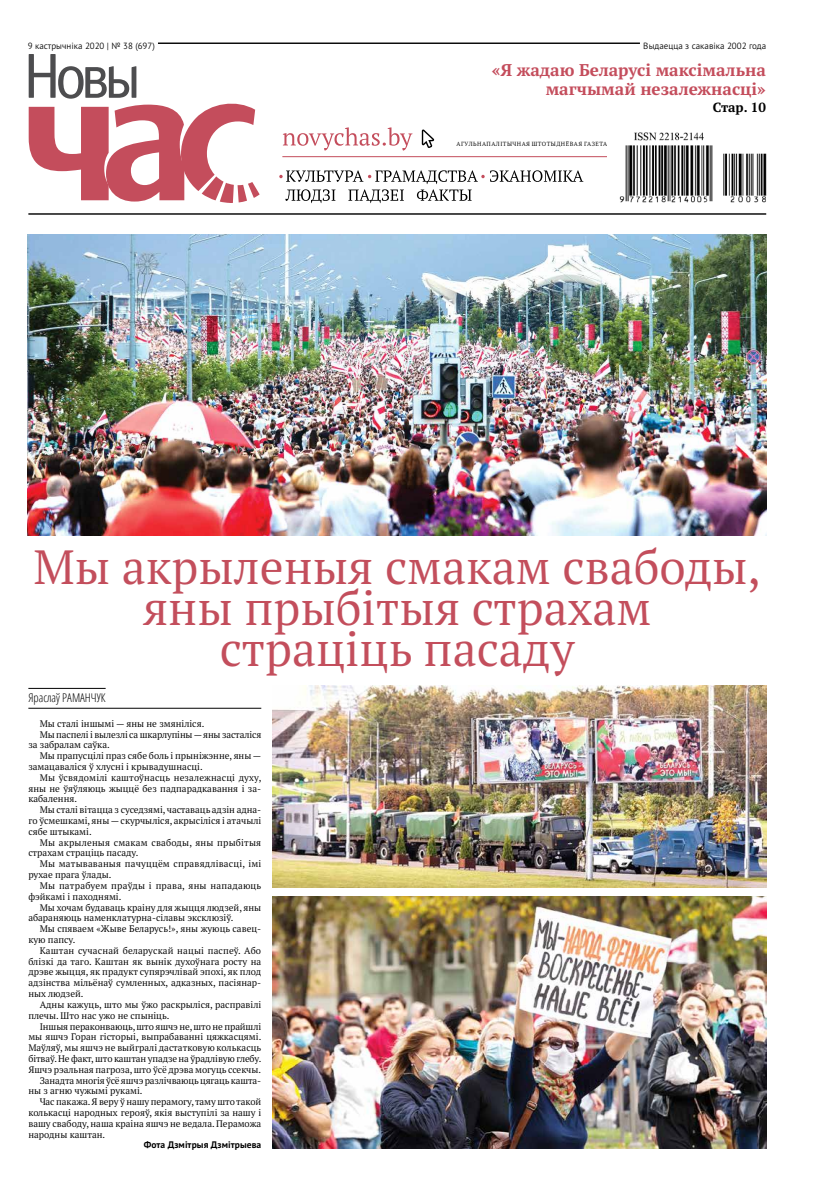
<style>
.page{position:relative;width:823px;height:1191px;background:#fff}
.page>*{position:absolute;margin:0;border:0;box-sizing:border-box;transform-origin:0 0}
.t1{font:48px/41px "PT Serif Pro";color:#c34e5c;text-align:center}
.t2{font:700 17px/19px "PT Serif Pro";color:#c44d5c;text-align:right}
.t3{font:700 13.3px "PT Serif Pro";color:#000}
.t4{font:300 condensed 12px "Open Sans";color:#000}
.t5{font:9.5px "PT Serif Pro";color:#000}
.t6{font:9.5px "PT Serif Pro";letter-spacing:.02em;color:#000}
.t7{font:9.5px "PT Serif Pro";letter-spacing:.025em;color:#000}
.t8{font:700 9.5px "PT Sans Pro";letter-spacing:.01em;color:#000}
.t9{font:300 9px "PT Sans Pro";color:#000}
.t10{font:6px "PT Serif Pro";letter-spacing:.08em;color:#000}
</style>
<div class="page">
<hr style="left:158px;top:43px;width:481px;height:1px;background:#000">
<hr style="left:28px;top:213px;width:737px;height:2px;background:#000">
<hr style="left:282px;top:156px;width:325px;height:1px;background:#c44d5c">
<svg style="left:279px;top:170px;width:304px;height:33px"></svg>
<svg style="left:421px;top:129px;width:13px;height:19px"></svg>
<svg style="left:283px;top:127px;width:129px;height:24px"></svg>
<svg style="left:29px;top:54px;width:230px;height:149px"></svg>
<img style="left:619px;top:132px;width:148px;height:71px">
<hr style="left:28px;top:688px;width:78px;height:1px;background:#000">
<hr style="left:28px;top:708px;width:233px;height:1px;background:#000">
<img style="left:272px;top:896px;width:493px;height:252px">
<img style="left:272px;top:685px;width:493px;height:203px">
<img style="left:27px;top:234px;width:738px;height:302px">
<p class="t9" style="left:28px;top:40px;width:128px">9 кастрычніка 2020 | № 38 (697)</p>
<p class="t9" style="left:642px;top:40px;width:124px">Выдаецца з сакавiка 2002 года</p>
<h2 class="t2" style="left:491px;top:60px;width:275px">«Я жадаю Беларусі максімальна магчымай незалежнасці»</h2>
<h3 class="t3" style="left:712px;top:99px;width:55px">Стар. 10</h3>
<p class="t10" style="left:456px;top:140px;width:152px">АГУЛЬНАПАЛIТЫЧНАЯ ШТОТЫДНЁВАЯ ГАЗЕТА</p>
<h1 class="t1" style="left:34px;top:546px;width:728px">Мы акрыленыя смакам свабоды, яны прыбітыя страхам<br>страціць пасаду</h1>
<p class="t4" style="left:28px;top:689px;width:79px">Яраслаў РАМАНЧУК</p>
<p class="t5" style="left:40px;top:717px;width:166px">Мы сталі іншымі — яны не змяніліся.</p>
<p class="t5" style="left:40px;top:728px;width:223px">Мы паспелі і вылезлі са шкарлупіны — яны засталіся</p>
<p class="t5" style="left:28px;top:738px;width:83px">за забралам саўка.</p>
<p class="t5" style="left:40px;top:749px;width:223px">Мы прапусцілі праз сябе боль і прыніжэнне, яны —</p>
<p class="t5" style="left:28px;top:760px;width:176px">замацаваліся ў хлусні і крывадушнасці.</p>
<p class="t5" style="left:40px;top:771px;width:223px">Мы ўсвядомілі каштоўнасць незалежнасці духу,</p>
<p class="t5" style="left:28px;top:782px;width:234px">яны не ўяўляюць жыццё без падпарадкавання і за-</p>
<p class="t5" style="left:28px;top:792px;width:50px">кабалення.</p>
<p class="t5" style="left:40px;top:803px;width:223px">Мы сталі вітацца з суседзямі, частаваць адзін адна-</p>
<p class="t5" style="left:28px;top:814px;width:234px">го ўсмешкамі, яны — скурчыліся, акрысіліся і атачылі</p>
<p class="t5" style="left:28px;top:825px;width:65px">сябе штыкамі.</p>
<p class="t6" style="left:40px;top:836px;width:223px">Мы акрыленыя смакам свабоды, яны прыбітыя</p>
<p class="t5" style="left:28px;top:846px;width:112px">страхам страціць пасаду.</p>
<p class="t6" style="left:40px;top:857px;width:223px">Мы матываваныя пачуццём справядлівасці, імі</p>
<p class="t5" style="left:28px;top:868px;width:85px">рухае прага ўлады.</p>
<p class="t7" style="left:40px;top:879px;width:223px">Мы патрабуем праўды і права, яны нападаюць</p>
<p class="t5" style="left:28px;top:890px;width:94px">фэйкамі і паходнямі.</p>
<p class="t5" style="left:40px;top:901px;width:223px">Мы хочам будаваць краіну для жыцця людзей, яны</p>
<p class="t5" style="left:28px;top:911px;width:206px">абараняюць наменклатурна-сілавы эксклюзіў.</p>
<p class="t5" style="left:40px;top:922px;width:223px">Мы спяваем «Жыве Беларусь!», яны жуюць савец-</p>
<p class="t5" style="left:28px;top:933px;width:49px">кую папсу.</p>
<p class="t5" style="left:40px;top:944px;width:223px">Каштан сучаснай беларускай нацыі паспеў. Або</p>
<p class="t5" style="left:28px;top:955px;width:234px">блізкі да таго. Каштан як вынік духоўнага росту на</p>
<p class="t5" style="left:28px;top:965px;width:234px">дрэве жыцця, як прадукт супярэчлівай эпохі, як плод</p>
<p class="t5" style="left:28px;top:976px;width:234px">адзінства мільёнаў сумленных, адказных, пасіянар-</p>
<p class="t5" style="left:28px;top:987px;width:57px">ных людзей.</p>
<p class="t5" style="left:40px;top:998px;width:223px">Адны кажуць, што мы ўжо раскрыліся, расправілі</p>
<p class="t5" style="left:28px;top:1009px;width:142px">плечы. Што нас ужо не спыніць.</p>
<p class="t5" style="left:40px;top:1019px;width:223px">Іншыя пераконваюць, што яшчэ не, што не прайшлі</p>
<p class="t5" style="left:28px;top:1030px;width:234px">мы яшчэ Горан гісторыі, выпрабаванні цяжкасцямі.</p>
<p class="t5" style="left:28px;top:1041px;width:234px">Маўляў, мы яшчэ не выйгралі дастатковую колькасць</p>
<p class="t5" style="left:28px;top:1052px;width:234px">бітваў. Не факт, што каштан упадзе на ўрадлівую глебу.</p>
<p class="t5" style="left:28px;top:1063px;width:234px">Яшчэ рэальная пагроза, што ўсё дрэва могуць ссекчы.</p>
<p class="t5" style="left:40px;top:1074px;width:223px">Занадта многія ўсё яшчэ разлічваюць цягаць кашта-</p>
<p class="t5" style="left:28px;top:1084px;width:116px">ны з агню чужымі рукамі.</p>
<p class="t5" style="left:40px;top:1095px;width:223px">Час пакажа. Я веру ў нашу перамогу, таму што такой</p>
<p class="t5" style="left:28px;top:1106px;width:234px">колькасці народных герояў, якія выступілі за нашу і</p>
<p class="t5" style="left:28px;top:1117px;width:234px">вашу свабоду, наша краіна яшчэ не ведала. Пераможа</p>
<p class="t5" style="left:28px;top:1128px;width:78px">народны каштан.</p>
<p class="t8" style="left:144px;top:1138px;width:119px">Фота Дзмітрыя Дзмітрыева</p>
</div>
